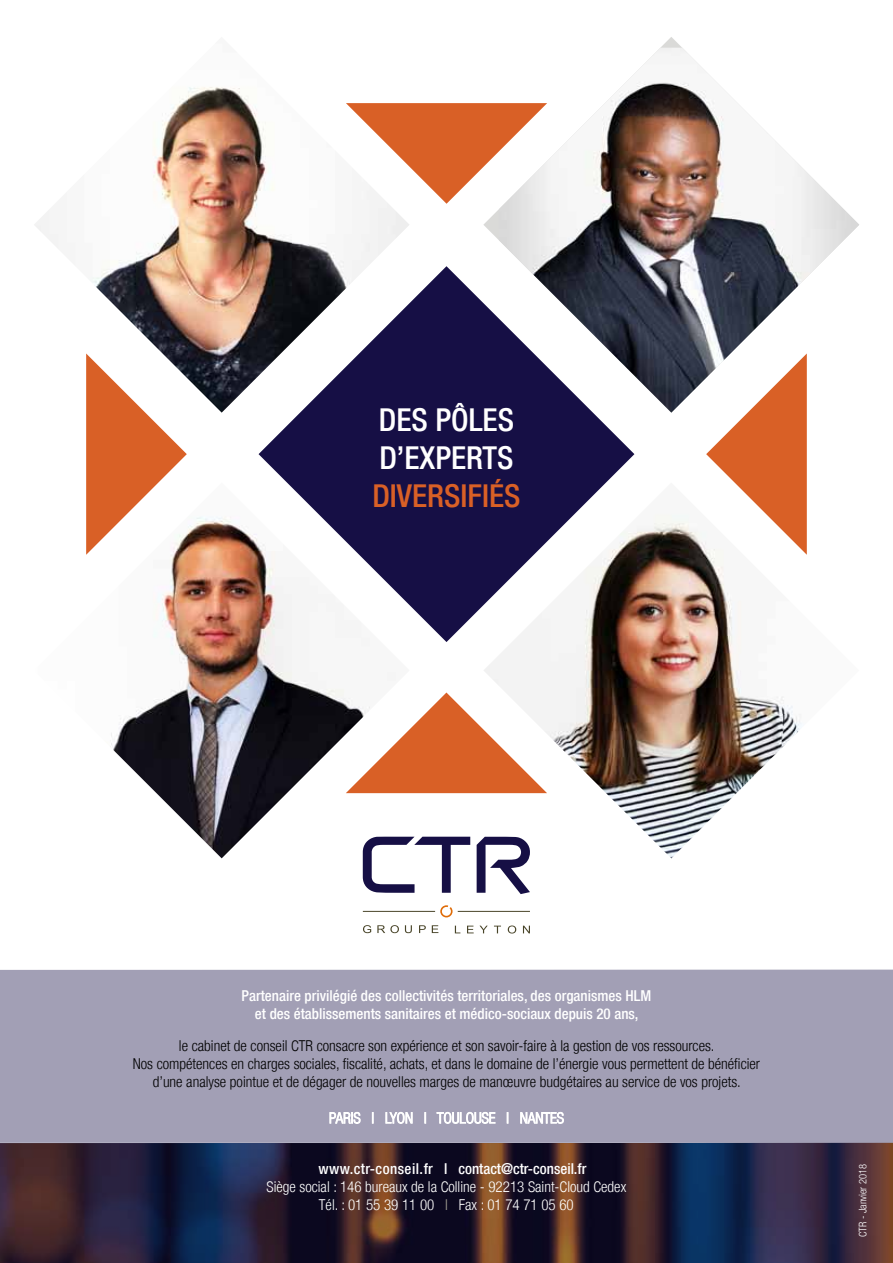
<style>
.page{position:relative;width:893px;height:1263px;background:#fff}
.page>*{position:absolute;margin:0;border:0;box-sizing:border-box;transform-origin:0 0}
.t1{font:500 condensed 31.5px/37.8px "Helvetica Neue LT";color:#fff}
.t2{font:500 condensed 31.5px "Helvetica Neue LT";color:#d96026}
.t3{font:300 condensed 15px/18px "Helvetica Neue LT";color:#000;text-align:center}
.t4{font:500 condensed 15px/18px "Helvetica Neue LT";color:#fff;text-align:center}
.t5{font:300 condensed 15px/18px "Helvetica Neue LT";color:#fff;text-align:center}
.t6{font:300 condensed 10.5px "Helvetica Neue LT";color:#fff}
.s1{color:#a7a496}
</style>
<div class="page">
<img style="left:499px;top:48px;width:360px;height:365px">
<div style="left:0;top:969px;width:893px;height:174px;background:#a29fb5"></div>
<svg style="left:0;top:1143px;width:893px;height:120px;background:#2c2235"></svg>
<svg style="left:329px;top:1107px;width:32px;height:17px"></svg>
<svg style="left:372px;top:1112px;width:2px;height:11px"></svg>
<svg style="left:385px;top:1110px;width:28px;height:15px"></svg>
<svg style="left:424px;top:1112px;width:2px;height:11px"></svg>
<svg style="left:436px;top:1111px;width:60px;height:13px"></svg>
<svg style="left:520px;top:1107px;width:44px;height:18px"></svg>
<svg style="left:259px;top:266px;width:375px;height:376px;fill:#160f45"></svg>
<svg style="left:410px;top:103px;width:137px;height:101px"></svg>
<svg style="left:410px;top:692px;width:73px;height:101px"></svg>
<svg style="left:86px;top:413px;width:101px;height:69px"></svg>
<svg style="left:706px;top:353px;width:101px;height:129px"></svg>
<img style="left:86px;top:482px;width:324px;height:376px">
<img style="left:34px;top:87px;width:376px;height:326px">
<img style="left:483px;top:482px;width:324px;height:376px">
<svg style="left:440px;top:905px;width:13px;height:12px"></svg>
<hr style="left:458px;top:911px;width:72px;height:1px;background:#484428">
<svg style="left:363px;top:925px;width:8px;height:8px"></svg>
<svg style="left:377px;top:925px;width:22px;height:8px"></svg>
<svg style="left:405px;top:925px;width:7px;height:8px"></svg>
<svg style="left:419px;top:925px;width:7px;height:8px"></svg>
<svg style="left:432px;top:925px;width:6px;height:8px"></svg>
<svg style="left:455px;top:926px;width:5px;height:7px"></svg>
<svg style="left:467px;top:926px;width:21px;height:7px"></svg>
<svg style="left:494px;top:926px;width:7px;height:7px"></svg>
<svg style="left:508px;top:925px;width:8px;height:8px"></svg>
<svg style="left:523px;top:926px;width:7px;height:7px"></svg>
<svg style="left:363px;top:837px;width:107px;height:56px"></svg>
<svg style="left:477px;top:837px;width:53px;height:57px"></svg>
<hr style="left:363px;top:911px;width:72px;height:1px;background:#484428">
<h1 class="t1" style="left:379px;top:401px;width:137px">Des pôles d’experts</h1>
<h1 class="t2" style="left:372px;top:477px;width:150px">diversifiés</h1>
<p class="t4" style="left:242px;top:986px;width:411px">Partenaire privilégié des collectivités territoriales, des organismes HLM et des établissements sanitaires et médico-sociaux depuis 20 ans,</p>
<p class="t3" style="left:133px;top:1037px;width:629px">le cabinet de conseil CTR consacre son expérience et son savoir-faire à la gestion de vos ressources.<br>Nos compétences en charges sociales, fiscalité, achats, et dans le domaine de l’énergie vous permettent de bénéficier d’une analyse pointue et de dégager de nouvelles marges de manœuvre budgétaires au service de vos projets.</p>
<p class="t4" style="left:318px;top:1159px;width:270px">www.ctr-conseil.fr l contact@ctr-conseil.fr</p>
<p class="t5" style="left:266px;top:1177px;width:361px">Siège social : 146 bureaux de la Colline - 92213 Saint-Cloud Cedex<br>Tél. : 01 55 39 11 00 <span class="s1">l</span> Fax : 01 74 71 05 60</p>
<p class="t6" style="left:857px;top:1237px;width:75px;rotate:-90deg">CTR - Janvier 2018</p>
</div>
